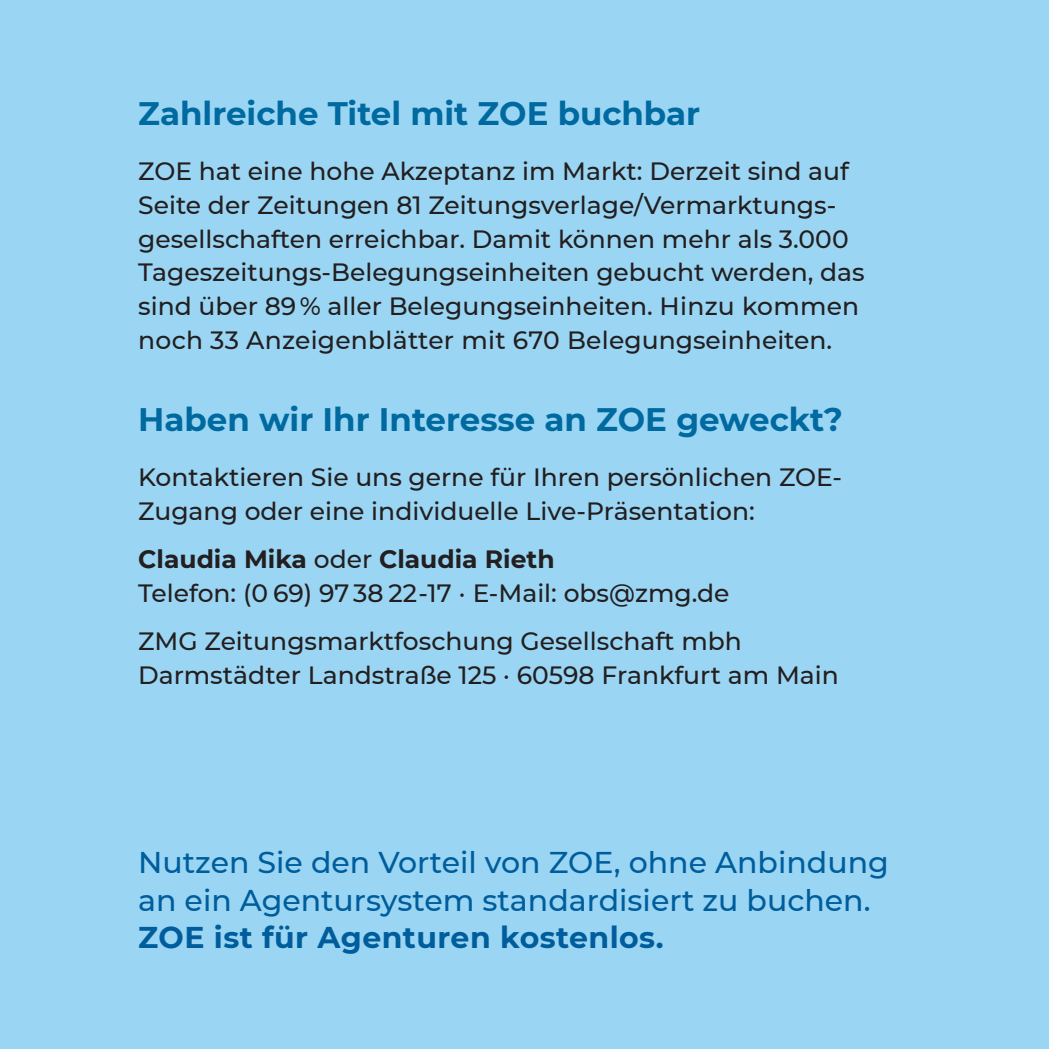
<style>
.page{position:relative;width:1049px;height:1049px;background:#9ad6f4}
.page>*{position:absolute;margin:0;border:0;box-sizing:border-box;transform-origin:0 0}
.Titel_-_Headline{font:700 32.5px "Montserrat";color:#006aa0}
.Copy{font:500 30px/37.5px "Montserrat";color:#005d9c}
.Copy-2{font:700 30px "Montserrat";letter-spacing:.015em;color:#005d9c}
.Copy-3{font:500 25px/33.8px "Montserrat";color:#231f20}
.Kontakt_-_Daten{font:500 25px "Montserrat";color:#231f20}
.Copy-4{font:700 25px "Montserrat";color:#231f20}
.s1{font-weight:500}
</style>
<div class="page">
<p class="Titel_-_Headline" style="left:138px;top:90px;width:563px">Zahlreiche Titel mit ZOE buchbar</p>
<p class="Copy-3" style="left:138px;top:153px;width:728px">ZOE hat eine hohe Akzeptanz im Markt: Derzeit sind auf Seite der Zeitungen 81 Zeitungsverlage/Vermarktungs&shy;gesellschaften erreichbar. Damit können mehr als 3.000<br>Tageszeitungs-Belegungseinheiten gebucht werden, das sind über 89 % aller Belegungseinheiten. Hinzu kommen noch 33 Anzeigenblätter mit 670 Belegungseinheiten.</p>
<p class="Titel_-_Headline" style="left:138px;top:396px;width:706px">Haben wir Ihr Interesse an ZOE geweckt?</p>
<p class="Copy-3" style="left:138px;top:460px;width:705px">Kontaktieren Sie uns gerne für Ihren persönlichen ZOE-<br>Zugang oder eine individuelle Live-Präsentation:</p>
<p class="Copy-4" style="left:138px;top:541px;width:418px">Claudia Mika <span class="s1">oder</span> Claudia Rieth</p>
<p class="Kontakt_-_Daten" style="left:138px;top:575px;width:593px">Telefon: (0 69) 97 38 22-17 · E-Mail: obs@zmg.de</p>
<p class="Copy-3" style="left:138px;top:623px;width:605px">ZMG Zeitungsmarktfoschung Gesellschaft mbh</p>
<p class="Copy-3" style="left:138px;top:657px;width:702px">Darmstädter Landstraße 125 · 60598 Frankfurt am Main</p>
<p class="Copy" style="left:138px;top:843px;width:752px">Nutzen Sie den Vorteil von ZOE, ohne Anbindung an ein Agentursystem standardisiert zu buchen.</p>
<p class="Copy-2" style="left:138px;top:916px;width:527px">ZOE ist für Agenturen kostenlos.</p>
</div>
